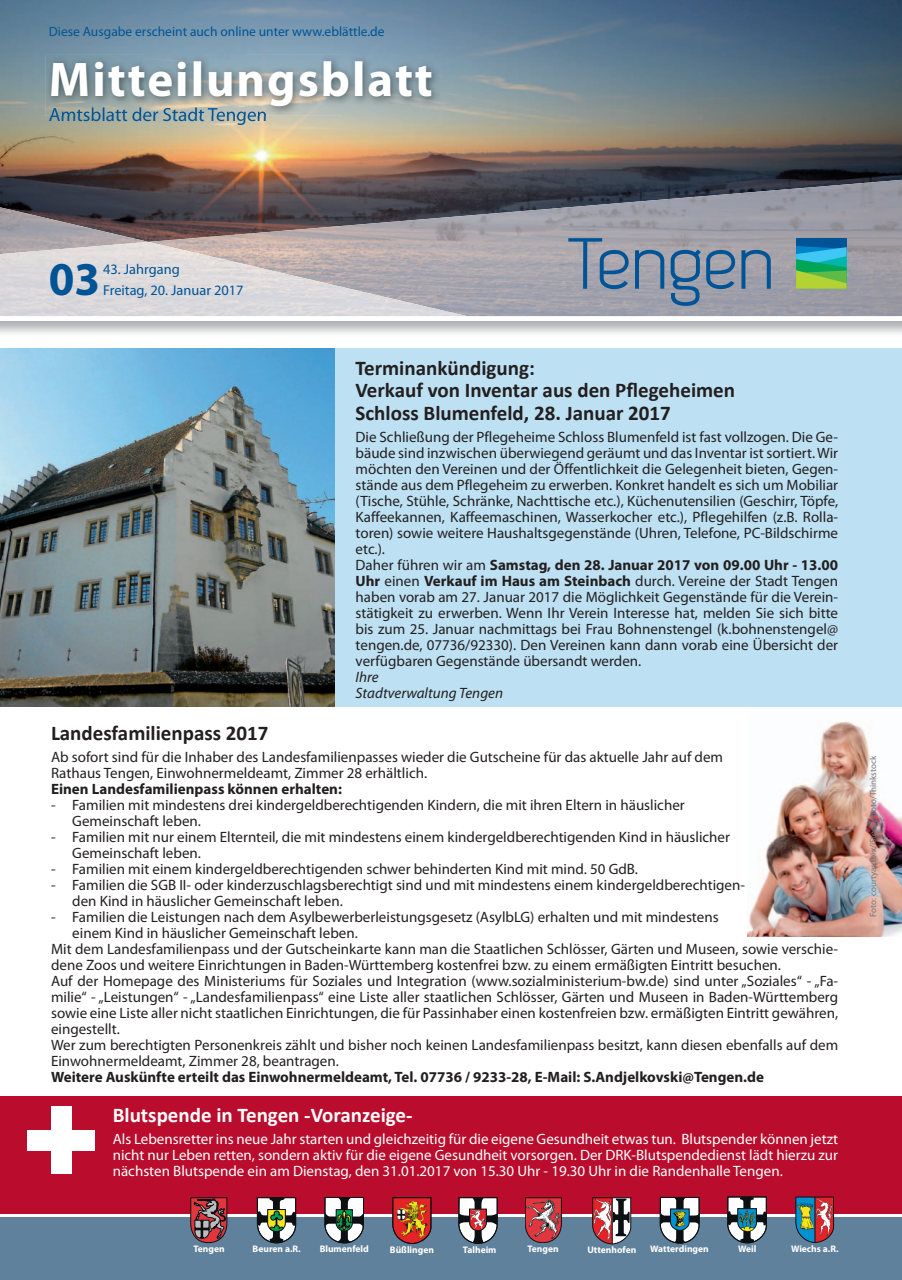
<style>
.page{position:relative;width:902px;height:1280px;background:#fff}
.page>*{position:absolute;margin:0;border:0;box-sizing:border-box;transform-origin:0 0}
.t1{font:700 48.9px "Myriad Pro";letter-spacing:.04em;color:#fff}
.t2{font:700 47.25px "Myriad Pro";color:#005495}
.t3{font:700 21px/22.5px "Calibri";color:#231f20}
.t4{font:700 21px "Calibri";color:#fff}
.t5{font:19.2px "Myriad Pro";color:#005495}
.t6{font:15px/16px "Myriad Pro";color:#231f20}
.t7{font:15px/16px "Myriad Pro";color:#fff;text-align:justify}
.t8{font:700 15px "Myriad Pro";color:#231f20}
.t9{font:italic 15px/15.9px "Myriad Pro";color:#231f20}
.t10{font:14.4px/21px "Myriad Pro";color:#005495}
.t11{font:13.5px "Myriad Pro";color:#005495}
.t12{font:700 9.45px "Myriad Pro";color:#fff}
.t13{font:9px "Myriad Pro";color:#727477}
.s1{font-weight:700}
</style>
<div class="page">
<img style="left:0;top:0;width:901px;height:229px">
<img style="left:309px;top:202px;width:323px;height:114px">
<img style="left:632px;top:180px;width:269px;height:136px">
<img style="left:148px;top:229px;width:162px;height:13px">
<img style="left:0;top:207px;width:148px;height:35px">
<img style="left:0;top:242px;width:467px;height:74px">
<svg style="left:471px;top:316px;width:430px;height:1px"></svg>
<div style="left:796px;top:238px;width:50px;height:51px;background:#005495"></div>
<svg style="left:796px;top:246px;width:50px;height:43px;background:#4cb77e"></svg>
<svg style="left:568px;top:238px;width:96px;height:51px;background:#8192a7"></svg>
<svg style="left:670px;top:250px;width:30px;height:56px;background:#6484a2"></svg>
<svg style="left:706px;top:250px;width:64px;height:39px;background:#7089a3"></svg>
<img style="left:45px;top:55px;width:99px;height:61px">
<img style="left:144px;top:55px;width:99px;height:52px">
<img style="left:243px;top:55px;width:198px;height:61px">
<img style="left:49px;top:107px;width:217px;height:9px">
<div style="left:0;top:1215px;width:901px;height:65px;background:#60819c"></div>
<hr style="left:0;top:1213px;width:901px;height:3px;background:#fff">
<div style="left:0;top:1097px;width:901px;height:117px;background:#ba0d2d"></div>
<img style="left:747px;top:721px;width:154px;height:215px">
<div style="left:179px;top:349px;width:722px;height:358px;background:#bde0f2"></div>
<img style="left:0;top:349px;width:334px;height:358px">
<svg style="left:795px;top:1196px;width:39px;height:47px;background:#7e6d6c"></svg>
<hr style="left:814px;top:1197px;width:1px;height:45px;background:#0d1013">
<svg style="left:727px;top:1196px;width:39px;height:47px;background:#7b8f94"></svg>
<svg style="left:659px;top:1197px;width:40px;height:46px;background:#86989c"></svg>
<svg style="left:592px;top:1197px;width:39px;height:47px;background:#a17377"></svg>
<hr style="left:612px;top:1198px;width:1px;height:46px;background:#0d1013">
<svg style="left:525px;top:1197px;width:36px;height:46px;background:#ad4f56"></svg>
<svg style="left:458px;top:1197px;width:39px;height:47px;background:#a08f93"></svg>
<svg style="left:392px;top:1197px;width:39px;height:47px;background:#ae4b2f"></svg>
<svg style="left:324px;top:1197px;width:40px;height:46px;background:#82918c"></svg>
<svg style="left:257px;top:1197px;width:39px;height:46px;background:#8c9582"></svg>
<svg style="left:190px;top:1197px;width:37px;height:46px;background:#85494f"></svg>
<div style="left:51px;top:1106px;width:21px;height:67px;background:#fff"></div>
<div style="left:28px;top:1130px;width:67px;height:20px;background:#fff"></div>
<p class="t11" style="left:49px;top:24px;width:337px">Diese Ausgabe erscheint auch online unter www.eblättle.de</p>
<h1 class="t1" style="left:49px;top:48px;width:385px">Mitteilungsblatt</h1>
<p class="t5" style="left:49px;top:103px;width:220px">Amtsblatt der Stadt Tengen</p>
<h2 class="t2" style="left:49px;top:248px;width:53px">03</h2>
<p class="t10" style="left:103px;top:258px;width:142px">43. Jahrgang<br>Freitag, 20. Januar 2017</p>
<h3 class="t3" style="left:355px;top:356px;width:381px">Terminankündigung:<br>Verkauf von Inventar aus den Pflegeheimen<br>Schloss Blumenfeld, 28. Januar 2017</h3>
<p class="t6" style="left:355px;top:429px;width:484px">Die Schließung der Pflegeheime Schloss Blumenfeld ist fast vollzogen. Die Ge&shy;bäude sind inzwischen überwiegend geräumt und das Inventar ist sortiert. Wir möchten den Vereinen und der Öffentlichkeit die Gelegenheit bieten, Gegen&shy;stände aus dem Pflegeheim zu erwerben. Konkret handelt es sich um Mobiliar (Tische, Stühle, Schränke, Nachttische etc.), Küchenutensilien (Geschirr, Töpfe, Kaffeekannen, Kaffeemaschinen, Wasserkocher etc.), Pflegehilfen (z.B. Rolla&shy;toren) sowie weitere Haushaltsgegenstände (Uhren, Telefone, PC-Bildschirme etc.).<br>Daher führen wir am <span class="s1">Samstag, den 28. Januar 2017 von 09.00 Uhr - 13.00<br>Uhr</span> einen <span class="s1">Verkauf im Haus am Steinbach</span> durch. Vereine der Stadt Tengen haben vorab am 27. Januar 2017 die Möglichkeit Gegenstände für die Verein&shy;stätigkeit zu erwerben. Wenn Ihr Verein Interesse hat, melden Sie sich bitte bis zum 25. Januar nachmittags bei Frau Bohnenstengel (k.bohnenstengel@ tengen.de, 07736/92330). Den Vereinen kann dann vorab eine Übersicht der verfügbaren Gegenstände übersandt werden.</p>
<p class="t9" style="left:355px;top:668px;width:149px">Ihre<br>Stadtverwaltung Tengen</p>
<h3 class="t3" style="left:51px;top:721px;width:219px">Landesfamilienpass 2017</h3>
<p class="t6" style="left:51px;top:749px;width:673px">Ab sofort sind für die Inhaber des Landesfamilienpasses wieder die Gutscheine für das aktuelle Jahr auf dem<br>Rathaus Tengen, Einwohnermeldeamt, Zimmer 28 erhältlich.</p>
<p class="t8" style="left:51px;top:779px;width:292px">Einen Landesfamilienpass können erhalten:</p>
<p class="t6" style="left:72px;top:797px;width:614px;text-indent:-21px">- Familien mit mindestens drei kindergeldberechtigenden Kindern, die mit ihren Eltern in häuslicher<br>Gemeinschaft leben.</p>
<p class="t6" style="left:72px;top:829px;width:659px;text-indent:-21px">- Familien mit nur einem Elternteil, die mit mindestens einem kindergeldberechtigenden Kind in häuslicher<br>Gemeinschaft leben.</p>
<p class="t6" style="left:51px;top:861px;width:588px">- Familien mit einem kindergeldberechtigenden schwer behinderten Kind mit mind. 50 GdB.</p>
<p class="t6" style="left:72px;top:877px;width:674px;text-indent:-21px">- Familien die SGB II- oder kinderzuschlagsberechtigt sind und mit mindestens einem kindergeldberechtigen&shy;den Kind in häuslicher Gemeinschaft leben.</p>
<p class="t6" style="left:51px;top:908px;width:669px">- Familien die Leistungen nach dem Asylbewerberleistungsgesetz (AsylbLG) erhalten und mit mindestens</p>
<p class="t6" style="left:72px;top:924px;width:287px">einem Kind in häuslicher Gemeinschaft leben.</p>
<p class="t6" style="left:51px;top:940px;width:788px">Mit dem Landesfamilienpass und der Gutscheinkarte kann man die Staatlichen Schlösser, Gärten und Museen, sowie verschie-</p>
<p class="t6" style="left:51px;top:956px;width:731px">dene Zoos und weitere Einrichtungen in Baden-Württemberg kostenfrei bzw. zu einem ermäßigten Eintritt besuchen.</p>
<p class="t6" style="left:51px;top:972px;width:788px">Auf der Homepage des Ministeriums für Soziales und Integration (www.sozialministerium-bw.de) sind unter „Soziales“ - „Fa-</p>
<p class="t6" style="left:51px;top:988px;width:788px">milie“ - „Leistungen“ - „Landesfamilienpass“ eine Liste aller staatlichen Schlösser, Gärten und Museen in Baden-Württemberg</p>
<p class="t6" style="left:51px;top:1004px;width:788px">sowie eine Liste aller nicht staatlichen Einrichtungen, die für Passinhaber einen kostenfreien bzw. ermäßigten Eintritt gewähren,</p>
<p class="t6" style="left:51px;top:1020px;width:70px">eingestellt.</p>
<p class="t6" style="left:51px;top:1036px;width:788px">Wer zum berechtigten Personenkreis zählt und bisher noch keinen Landesfamilienpass besitzt, kann diesen ebenfalls auf dem</p>
<p class="t6" style="left:51px;top:1052px;width:289px">Einwohnermeldeamt, Zimmer 28, beantragen.</p>
<p class="t8" style="left:51px;top:1067px;width:714px">Weitere Auskünfte erteilt das Einwohnermeldeamt, Tel. 07736 / 9233-28, E-Mail: S.Andjelkovski@Tengen.de</p>
<h3 class="t4" style="left:113px;top:1101px;width:301px">Blutspende in Tengen -Voranzeige-</h3>
<p class="t7" style="left:113px;top:1131px;width:726px">Als Lebensretter ins neue Jahr starten und gleichzeitig für die eigene Gesundheit etwas tun. Blutspender können jetzt nicht nur Leben retten, sondern aktiv für die eigene Gesundheit vorsorgen. Der DRK-Blutspendedienst lädt hierzu zur nächsten Blutspende ein am Dienstag, den 31.01.2017 von 15.30 Uhr - 19.30 Uhr in die Randenhalle Tengen.</p>
<p class="t12" style="left:252px;top:1243px;width:50px">Beuren a.R.</p>
<p class="t12" style="left:320px;top:1243px;width:51px">Blumenfeld</p>
<p class="t12" style="left:390px;top:1243px;width:45px">Büßlingen</p>
<p class="t12" style="left:463px;top:1243px;width:35px">Talheim</p>
<p class="t12" style="left:587px;top:1244px;width:50px">Uttenhofen</p>
<p class="t12" style="left:650px;top:1243px;width:60px">Watterdingen</p>
<p class="t12" style="left:738px;top:1243px;width:20px">Weil</p>
<p class="t12" style="left:791px;top:1242px;width:49px">Wiechs a.R.</p>
<p class="t12" style="left:193px;top:1243px;width:33px">Tengen</p>
<p class="t12" style="left:527px;top:1243px;width:33px">Tengen</p>
<p class="t13" style="left:867px;top:917px;width:163px;rotate:-90deg">Foto: courtyardpix/iStockphoto/Thinkstock</p>
</div>
